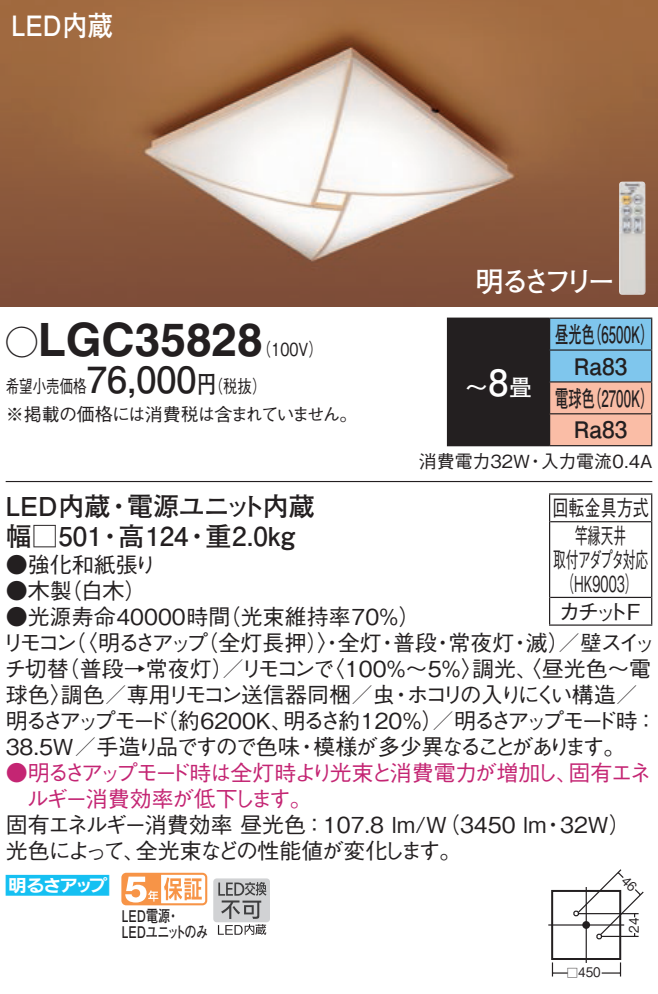
<style>
.page{position:relative;width:658px;height:994px;background:#fff}
.page>*{position:absolute;margin:0;border:0;box-sizing:border-box;transform-origin:0 0}
.t1{font:700 46px "Helvetica LT Std";color:#231f20}
.t2{font:700 36px "Futo Go B101 Pro";color:#231f20}
.t3{font:700 28px "Futo Go B101 Pro";letter-spacing:-.1em;color:#fff}
.t4{font:700 28px "Futo Go B101 Pro";letter-spacing:-.1em;color:#fff;scale:.9 1}
.t5{font:700 26px "Futo Go B101 Pro";color:#231f20}
.t6{font:700 26px "Futo Go B101 Pro";letter-spacing:-.05em;color:#231f20}
.t7{font:700 22.8px/32px "Futo Go B101 Pro";color:#231f20;scale:.58 1}
.t8{font:700 22.8px "Futo Go B101 Pro";color:#231f20}
.t9{font:700 22.8px "Futo Go B101 Pro";color:#fff}
.t10{font:500 22px/26px "Gothic BBB Pro";letter-spacing:-.015em;color:#231f20}
.t11{font:500 22px/26px "Gothic BBB Pro";letter-spacing:-.075em;color:#c42573}
.t12{font:500 22px "Gothic BBB Pro";letter-spacing:-.14em;color:#231f20}
.t13{font:500 22px "Gothic BBB Pro";letter-spacing:-.135em;color:#231f20}
.t14{font:500 22px "Gothic BBB Pro";letter-spacing:-.075em;color:#231f20}
.t15{font:500 22px/24px "Gothic BBB Pro";letter-spacing:-.015em;color:#231f20;text-align:center;scale:.58 1}
.t16{font:500 22px "Gothic BBB Pro";letter-spacing:-.17em;color:#231f20}
.t17{font:500 22px/27.6px "Gothic BBB Pro";letter-spacing:-.015em;color:#231f20;text-align:center;scale:.73 1}
.t18{font:500 22px "Gothic BBB Pro";letter-spacing:-.195em;color:#231f20}
.t19{font:20.8px "Ford Typography 1";color:#15c0f2}
.t20{font:500 18px/28px "Gothic BBB Pro";letter-spacing:-.04em;color:#231f20;scale:.75 1}
.t21{font:500 18px "Gothic BBB Pro";color:#231f20}
.t22{font:500 18px "Gothic BBB Pro";color:#231f20;scale:.8 1}
.t23{font:700 16px "Futo Go B101 Pro";letter-spacing:-.05em;color:#231f20;scale:.75 1}
.t24{font:700 16px "Futo Go B101 Pro";letter-spacing:-.005em;color:#231f20;scale:.75 1}
.t25{font:13.2px "Gothic BBB Pro Medium 90 pv RKSJ H";color:#231f20;scale:.9 1}
.t26{font:11.2px "Gothic BBB Pro Medium 90 pv RKSJ H";color:#231f20}
.s1{font-family:"Ford Classification 1";font-weight:400;font-size:32px}
.s2{font-family:"Futo Go B101 Pro";font-weight:700;font-size:24px}
.s3{font-size:36px}
.s4{color:#fff}
</style>
<div class="page">
<img style="left:0;top:0;width:658px;height:306px">
<img style="left:619px;top:181px;width:26px;height:114px">
<div style="left:447px;top:318px;width:102px;height:128px;background:#231f20"></div>
<svg style="left:550px;top:319px;width:101px;height:126px;background:#bbc0c8"></svg>
<hr style="left:549px;top:317px;width:103px;height:2px;background:#231f20">
<hr style="left:651px;top:319px;width:1px;height:30px;background:#231f20">
<hr style="left:549px;top:349px;width:103px;height:2px;background:#231f20">
<hr style="left:651px;top:351px;width:1px;height:30px;background:#231f20">
<hr style="left:549px;top:381px;width:103px;height:2px;background:#231f20">
<hr style="left:651px;top:382px;width:1px;height:31px;background:#231f20">
<hr style="left:549px;top:413px;width:103px;height:1px;background:#231f20">
<hr style="left:651px;top:414px;width:1px;height:31px;background:#231f20">
<hr style="left:549px;top:445px;width:103px;height:1px;background:#231f20">
<hr style="left:447px;top:317px;width:102px;height:2px;background:#231f20">
<hr style="left:549px;top:319px;width:1px;height:30px;background:#231f20">
<hr style="left:549px;top:351px;width:1px;height:30px;background:#231f20">
<hr style="left:549px;top:382px;width:1px;height:31px;background:#231f20">
<hr style="left:549px;top:414px;width:1px;height:31px;background:#231f20">
<hr style="left:6px;top:481px;width:646px;height:1px;background:#231f20">
<svg style="left:549px;top:495px;width:1px;height:27px"></svg>
<hr style="left:549px;top:522px;width:1px;height:75px;background:#231f20">
<svg style="left:549px;top:597px;width:1px;height:27px"></svg>
<hr style="left:549px;top:493px;width:103px;height:2px;background:#231f20">
<hr style="left:550px;top:521px;width:101px;height:1px;background:#231f20">
<hr style="left:550px;top:597px;width:101px;height:1px;background:#231f20">
<svg style="left:651px;top:494px;width:1px;height:28px"></svg>
<hr style="left:651px;top:522px;width:1px;height:75px;background:#231f20">
<svg style="left:651px;top:597px;width:1px;height:27px"></svg>
<hr style="left:549px;top:624px;width:103px;height:2px;background:#231f20">
<svg style="left:121px;top:873px;width:86px;height:32px"></svg>
<div style="left:213px;top:878px;width:57px;height:44px;background:#d1d2d4;border-radius:3px"></div>
<svg style="left:218px;top:882px;width:48px;height:53px"></svg>
<hr style="left:585px;top:887px;width:2px;height:76px;background:#231f20">
<hr style="left:548px;top:924px;width:76px;height:1px;background:#231f20">
<svg style="left:551px;top:962px;width:16px;height:14px"></svg>
<svg style="left:601px;top:962px;width:20px;height:14px"></svg>
<div style="left:551px;top:890px;width:70px;height:70px;border:2px solid #231f20"></div>
<svg style="left:573px;top:869px;width:70px;height:70px"></svg>
<p class="t4" style="left:11px;top:3px;width:114px">LED内蔵</p>
<p class="t3" style="left:476px;top:258px;width:141px">明るさフリー</p>
<h1 class="t1" style="left:6px;top:311px;width:258px"><span class="s1">A</span>LGC35828</h1>
<p class="t22" style="left:197px;top:372px;width:88px">（<span class="s2">円</span>税抜(</p>
<p class="t7" style="left:588px;top:315px;width:115px">（6500 (K</p>
<p class="t7" style="left:555px;top:315px;width:70px">昼光色</p>
<p class="t8" style="left:574px;top:348px;width:55px">Ra83</p>
<p class="t7" style="left:588px;top:379px;width:115px">（2700 (K</p>
<p class="t22" style="left:257px;top:334px;width:84px">（100 (V</p>
<h2 class="t2" style="left:87px;top:351px;width:111px">76,000</h2>
<p class="t20" style="left:6px;top:370px;width:471px">希望小売価格<br>※掲載の価格には消費税は含まれていません。</p>
<p class="t9" style="left:465px;top:369px;width:68px">～ 畳<span class="s3">8</span></p>
<p class="t7" style="left:574px;top:379px;width:94px;text-indent:-19px">電球色<br>Ra83</p>
<p class="t21" style="left:541px;top:446px;width:113px">入力電流0.4A</p>
<p class="t21" style="left:419px;top:446px;width:113px">消費電力32W</p>
<p class="t21" style="left:526px;top:446px;width:19px">・</p>
<p class="t5" style="left:6px;top:486px;width:106px">LED内蔵</p>
<p class="t6" style="left:127px;top:486px;width:189px">電源ユニット内蔵</p>
<p class="t5" style="left:106px;top:486px;width:27px">・</p>
<p class="t5" style="left:205px;top:516px;width:91px">重2.0kg</p>
<p class="t5" style="left:6px;top:516px;width:98px">幅□501</p>
<p class="t10" style="left:60px;top:549px;width:98px;text-indent:-54px">●強化和紙張り（白木(</p>
<p class="t5" style="left:118px;top:516px;width:72px">高124</p>
<p class="t5" style="left:97px;top:516px;width:27px">・</p>
<p class="t5" style="left:184px;top:516px;width:27px">・</p>
<p class="t10" style="left:6px;top:575px;width:68px">●木製</p>
<p class="t10" style="left:219px;top:601px;width:203px">（光束維持率70％(</p>
<p class="t10" style="left:6px;top:601px;width:226px">●光源寿命40000時間</p>
<p class="t17" style="left:552px;top:491px;width:133px">回転金具方式竿縁天井</p>
<p class="t15" style="left:553px;top:545px;width:166px">取付アダプタ対応（HK9003(</p>
<p class="t10" style="left:558px;top:595px;width:83px">カチットF</p>
<p class="t10" style="left:64px;top:627px;width:145px">（〈明るさアップ</p>
<p class="t10" style="left:196px;top:627px;width:148px">（全灯長押）〉・</p>
<p class="t10" style="left:526px;top:627px;width:132px">滅／）壁スイッ</p>
<p class="t10" style="left:338px;top:627px;width:45px">全灯</p>
<p class="t10" style="left:393px;top:627px;width:45px">普段</p>
<p class="t10" style="left:448px;top:627px;width:68px">常夜灯</p>
<p class="t10" style="left:2px;top:627px;width:76px">リモコン</p>
<p class="t10" style="left:376px;top:627px;width:23px">・</p>
<p class="t10" style="left:432px;top:627px;width:23px">・</p>
<p class="t10" style="left:509px;top:627px;width:23px">・</p>
<p class="t10" style="left:322px;top:653px;width:330px">〈100％～5％調光、〈昼光色～電</p>
<p class="t10" style="left:462px;top:653px;width:23px">〉</p>
<p class="t10" style="left:58px;top:653px;width:188px">（普段→常夜灯／）</p>
<p class="t10" style="left:4px;top:653px;width:67px">チ切替</p>
<p class="t10" style="left:241px;top:653px;width:96px">リモコンで</p>
<p class="t10" style="left:6px;top:679px;width:68px">球色〉</p>
<p class="t10" style="left:61px;top:679px;width:335px">調色／専用リモコン送信器同梱／虫</p>
<p class="t16" style="left:406px;top:677px;width:233px">ホコリの入りにくい構造／</p>
<p class="t10" style="left:390px;top:679px;width:23px">・</p>
<p class="t10" style="left:156px;top:705px;width:139px">（約6200K、</p>
<p class="t12" style="left:283px;top:703px;width:375px">明るさ約120％／）明るさアップモード時：</p>
<p class="t18" style="left:6px;top:703px;width:165px">明るさアップモード</p>
<p class="t13" style="left:313px;top:729px;width:313px">模様が多少異なることがあります。</p>
<p class="t14" style="left:6px;top:729px;width:296px">38.5W／手造り品ですので色味</p>
<p class="t10" style="left:296px;top:731px;width:23px">・</p>
<p class="t11" style="left:27px;top:757px;width:553px;text-indent:-21px">●明るさアップモード時は全灯時より光束と消費電力が増加し、ルギー消費効率が低下します。</p>
<p class="t10" style="left:560px;top:809px;width:72px">32W(</p>
<p class="t11" style="left:568px;top:757px;width:85px">固有エネ</p>
<p class="t10" style="left:136px;top:809px;width:412px;text-indent:-130px">固有エネルギー消費効率昼光色：107.8 lm （W/ 3450 lm全光束などの性能値が変化します。</p>
<p class="t10" style="left:542px;top:809px;width:23px">・</p>
<p class="t10" style="left:6px;top:835px;width:141px">光色によって、</p>
<p class="t19" style="left:6px;top:874px;width:105px">P<span class="s4">Y</span></p>
<p class="t24" style="left:122px;top:903px;width:66px">LED電源</p>
<p class="t24" style="left:167px;top:903px;width:18px">・</p>
<p class="t23" style="left:122px;top:919px;width:116px">LEDユニットのみ</p>
<p class="t25" style="left:623px;top:932px;width:18px;rotate:-90deg">24</p>
<p class="t25" style="left:578px;top:961px;width:26px">450</p>
<p class="t26" style="left:567px;top:964px;width:13px">□</p>
</div>
